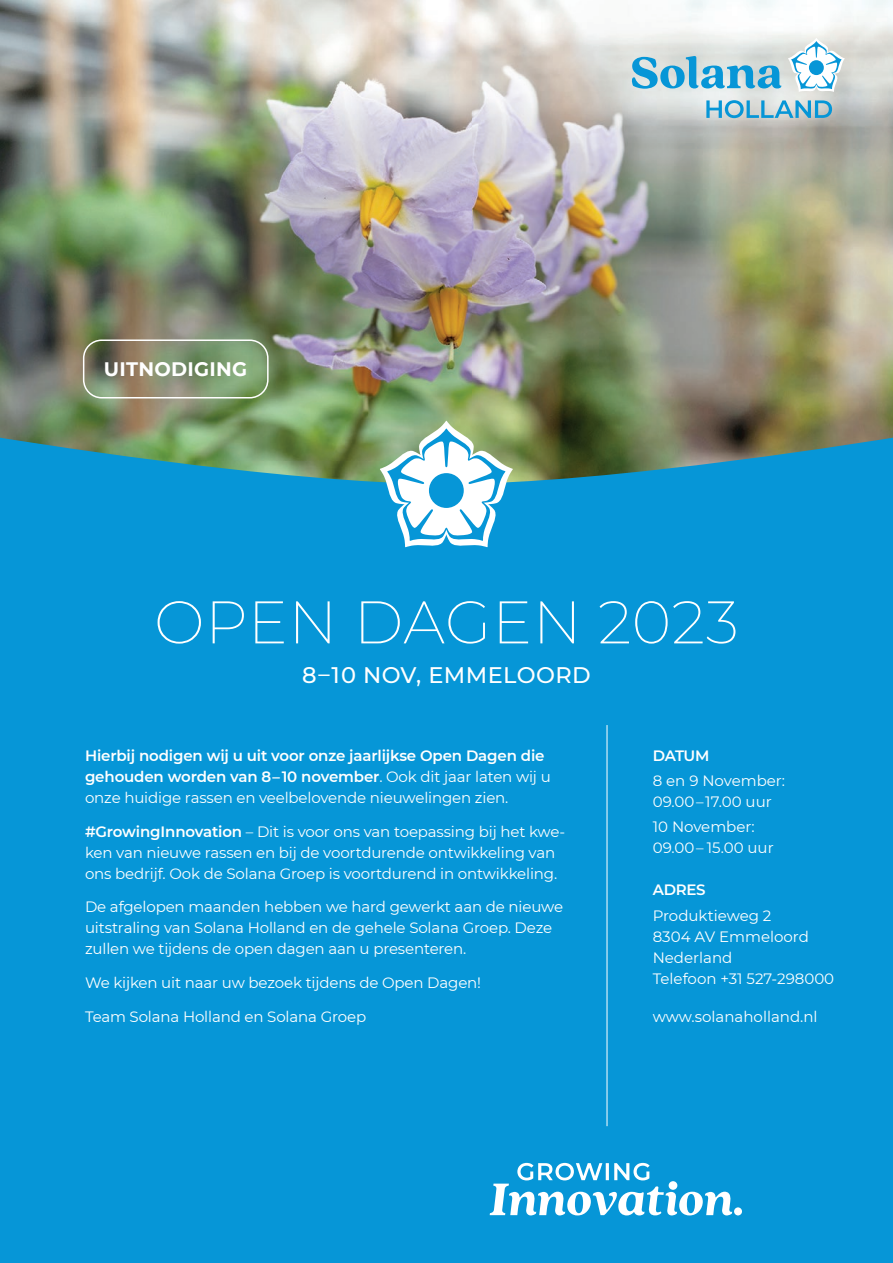
<style>
.page{position:relative;width:893px;height:1263px;background:#fff}
.page>*{position:absolute;margin:0;border:0;box-sizing:border-box;transform-origin:0 0}
.t1{font:200 60px "Montserrat";letter-spacing:.01em;color:#fff}
.t2{font:500 22.5px "Montserrat";letter-spacing:.02em;color:#fff}
.t3{font:700 19.5px "Montserrat";letter-spacing:.015em;color:#fff}
.t4{font:15px/21px "Montserrat";letter-spacing:-.01em;color:#fff}
.t5{font:600 15px/21px "Montserrat";letter-spacing:-.01em;color:#fff}
.s1{font-weight:400}
.s2{font-weight:600}
</style>
<div class="page">
<img style="left:0;top:0;width:893px;height:438px">
<div style="left:0;top:438px;width:893px;height:825px;background:#0696d7"></div>
<svg style="left:380px;top:421px;width:133px;height:126px"></svg>
<hr style="left:607px;top:725px;width:1px;height:401px;background:#fff">
<svg style="left:490px;top:1163px;width:252px;height:52px"></svg>
<div style="left:83px;top:339px;width:186px;height:59px;border:2px solid #fff;border-radius:18px"></div>
<svg style="left:788px;top:38px;width:57px;height:54px"></svg>
<svg style="left:706px;top:100px;width:126px;height:18px;background:#86bfd7"></svg>
<svg style="left:631px;top:56px;width:150px;height:33px;background:#82c0da"></svg>
<h3 class="t3" style="left:104px;top:355px;width:145px">UITNODIGING</h3>
<h1 class="t1" style="left:154px;top:582px;width:586px">OPEN DAGEN 2023</h1>
<h2 class="t2" style="left:302px;top:660px;width:290px">8–10 NOV, EMMELOORD</h2>
<p class="t5" style="left:85px;top:744px;width:467px">Hierbij nodigen wij u uit voor onze jaarlijkse Open Dagen die gehouden worden van 8–10 november<span class="s1">. Ook dit jaar laten wij u onze huidige rassen en veelbelovende nieuwelingen zien.</span></p>
<p class="t4" style="left:85px;top:820px;width:482px"><span class="s2">#GrowingInnovation</span> – Dit is voor ons van toepassing bij het kwe&shy;ken van nieuwe rassen en bij de voortdurende ontwikkeling van ons bedrijf. Ook de Solana Groep is voortdurend in ontwikkeling.</p>
<p class="t4" style="left:85px;top:896px;width:480px">De afgelopen maanden hebben we hard gewerkt aan de nieuwe uitstraling van Solana Holland en de gehele Solana Groep. Deze zullen we tijdens de open dagen aan u presenteren.</p>
<p class="t4" style="left:85px;top:972px;width:398px">We kijken uit naar uw bezoek tijdens de Open Dagen!</p>
<p class="t4" style="left:85px;top:1005px;width:283px">Team Solana Holland en Solana Groep</p>
<p class="t5" style="left:653px;top:744px;width:58px">DATUM</p>
<p class="t4" style="left:653px;top:770px;width:134px">8 en 9 November:<br>09.00–17.00 uur</p>
<p class="t4" style="left:653px;top:816px;width:122px">10 November:<br>09.00– 15.00 uur</p>
<p class="t5" style="left:653px;top:879px;width:54px">ADRES</p>
<p class="t4" style="left:653px;top:904px;width:183px">Produktieweg 2<br>8304 AV Emmeloord<br>Nederland<br>Telefoon +31 527-298000</p>
<p class="t4" style="left:653px;top:1005px;width:166px">www.solanaholland.nl</p>
</div>
